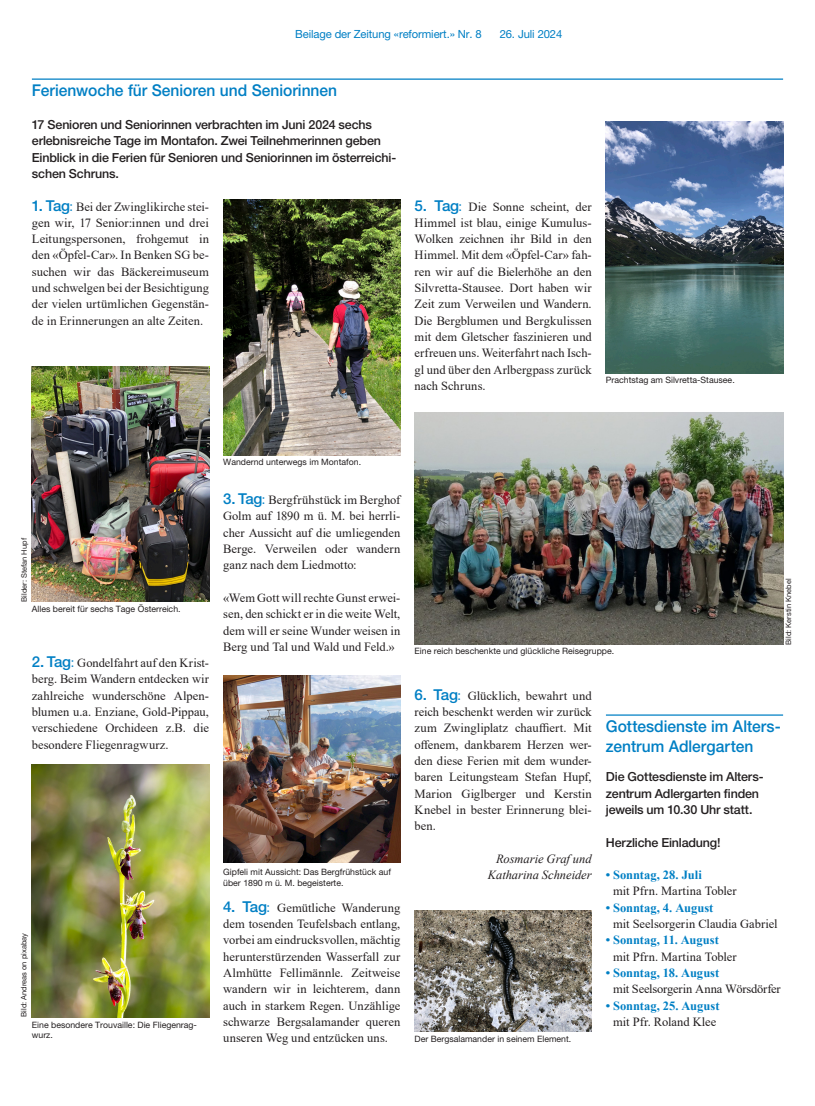
<style>
.page{position:relative;width:815px;height:1106px;background:#fff}
.page>*{position:absolute;margin:0;border:0;box-sizing:border-box;transform-origin:0 0}
.t1{font:500 16.25px/19.5px "Helvetica Neue LT Pro";color:#007fc4;scale:.96 1}
.t2{font:12.5px/16.2px "Times New Roman";color:#231f20;text-align:justify}
.t3{font:500 12.5px/16.2px "Helvetica Neue LT Pro";letter-spacing:-.015em;color:#231f20}
.t4{font:700 12.5px "Times New Roman";color:#007fc4}
.t5{font:italic 12.5px/16.2px "Times New Roman";color:#231f20;text-align:right}
.t6{font:11.25px "Helvetica Neue LT Pro";letter-spacing:-.01em;color:#007fc4}
.t7{font:8.75px/10.5px "Helvetica Neue LT Pro";color:#231f20}
.t8{font:7.5px "Helvetica Neue LT Pro";color:#231f20}
.s1{font-family:"Helvetica Neue LT Pro";font-weight:500;font-size:15px;color:#007fc4}
.s2{font-size:15px;color:#007fc4}
</style>
<div class="page">
<hr style="left:606px;top:714px;width:177px;height:1px;background:#007fc4">
<hr style="left:32px;top:78px;width:751px;height:2px;background:#007fc4">
<img style="left:32px;top:366px;width:177px;height:236px">
<img style="left:32px;top:765px;width:177px;height:252px">
<img style="left:223px;top:199px;width:177px;height:256px">
<img style="left:223px;top:676px;width:177px;height:186px">
<img style="left:415px;top:910px;width:177px;height:121px">
<img style="left:606px;top:121px;width:177px;height:252px">
<img style="left:415px;top:413px;width:368px;height:231px">
<p class="t6" style="left:295px;top:27px;width:188px">Beilage der Zeitung «reformiert.» Nr. 8</p>
<p class="t6" style="left:500px;top:27px;width:64px">26. Juli 2024</p>
<h1 class="t1" style="left:32px;top:81px;width:319px">Ferienwoche für Senioren und Seniorinnen</h1>
<p class="t3" style="left:32px;top:116px;width:366px">17 Senioren und Seniorinnen verbrachten im Juni 2024 sechs erlebnisreiche Tage im Montafon. Zwei Teilnehmerinnen geben Einblick in die Ferien für Senioren und Seniorinnen im österreichi&shy;schen Schruns.</p>
<p class="t2" style="left:32px;top:198px;width:179px"><span class="s1">1. Tag</span><span class="s2">:</span> Bei der Zwinglikirche stei&shy;gen wir, 17 Senior:innen und drei Leitungspersonen, frohgemut in den «Öpfel-Car». In Benken SG be&shy;suchen wir das Bäckereimuseum und schwelgen bei der Besichtigung der vielen urtümlichen Gegenstän&shy;de in Erinnerungen an alte Zeiten.</p>
<p class="t2" style="left:415px;top:198px;width:179px"><span class="s1">5. Tag</span><span class="s2">:</span> Die Sonne scheint, der Himmel ist blau, einige Kumulus-Wolken zeichnen ihr Bild in den Himmel. Mit dem «Öpfel-Car» fah&shy;ren wir auf die Bielerhöhe an den Silvretta-Stausee. Dort haben wir Zeit zum Verweilen und Wandern.<br>Die Bergblumen und Bergkulissen mit dem Gletscher faszinieren und erfreuen uns. Weiterfahrt nach Isch&shy;gl und über den Arlbergpass zurück nach Schruns.</p>
<p class="t7" style="left:606px;top:375px;width:130px">Prachtstag am Silvretta-Stausee.</p>
<p class="t8" style="left:20px;top:602px;width:65px;rotate:-90deg">Bilder: Stefan Hupf</p>
<p class="t7" style="left:32px;top:603px;width:150px">Alles bereit für sechs Tage Österreich.</p>
<p class="t2" style="left:32px;top:654px;width:179px"><span class="s1">2. Tag</span><span class="s2">:</span> Gondelfahrt auf den Krist&shy;berg. Beim Wandern entdecken wir zahlreiche wunderschöne Alpen&shy;blumen u.a. Enziane, Gold-Pippau, verschiedene Orchideen z.B. die besondere Fliegenragwurz.</p>
<p class="t8" style="left:19px;top:1016px;width:85px;rotate:-90deg">Bild: Andreas on pixabay</p>
<p class="t7" style="left:32px;top:1019px;width:167px">Eine besondere Trouvaille: Die Fliegenrag&shy;wurz.</p>
<p class="t7" style="left:223px;top:456px;width:139px">Wandernd unterwegs im Montafon.</p>
<p class="t2" style="left:223px;top:491px;width:179px"><span class="s1">3. Tag</span><span class="s2">:</span> Bergfrühstück im Berghof Golm auf 1890 m ü. M. bei herrli&shy;cher Aussicht auf die umliegenden Berge. Verweilen oder wandern ganz nach dem Liedmotto:</p>
<p class="t2" style="left:223px;top:589px;width:179px">«Wem Gott will rechte Gunst erwei&shy;sen, den schickt er in die weite Welt, dem will er seine Wunder weisen in Berg und Tal und Wald und Feld.»</p>
<p class="t7" style="left:415px;top:646px;width:201px">Eine reich beschenkte und glückliche Reisegruppe.</p>
<p class="t8" style="left:784px;top:644px;width:67px;rotate:-90deg">Bild: Kerstin Knebel</p>
<p class="t7" style="left:223px;top:866px;width:169px">Gipfeli mit Aussicht: Das Bergfrühstück auf über 1890 m ü. M. begeisterte.</p>
<p class="t2" style="left:223px;top:899px;width:179px"><span class="s1">4. Tag</span><span class="s2">:</span> Gemütliche Wanderung dem tosenden Teufelsbach entlang, vorbei am eindrucksvollen, mächtig herunterstürzenden Wasserfall zur Almhütte Fellimännle. Zeitweise wandern wir in leichterem, dann auch in starkem Regen. Unzählige schwarze Bergsalamander queren unseren Weg und entzücken uns.</p>
<p class="t2" style="left:415px;top:687px;width:179px"><span class="s1">6. Tag</span><span class="s2">:</span> Glücklich, bewahrt und reich beschenkt werden wir zurück zum Zwingliplatz chauffiert. Mit offenem, dankbarem Herzen wer&shy;den diese Ferien mit dem wunder&shy;baren Leitungsteam Stefan Hupf, Marion Giglberger und Kerstin Knebel in bester Erinnerung blei&shy;ben.</p>
<p class="t5" style="left:488px;top:850px;width:105px">Rosmarie Graf und<br>Katharina Schneider</p>
<p class="t7" style="left:415px;top:1033px;width:158px">Der Bergsalamander in seinem Element.</p>
<h1 class="t1" style="left:606px;top:716px;width:184px">Gottesdienste im Alters&shy;zentrum Adlergarten</h1>
<p class="t3" style="left:606px;top:768px;width:159px">Die Gottesdienste im Alters&shy;zentrum Adlergarten finden jeweils um 10.30 Uhr statt.</p>
<p class="t3" style="left:606px;top:833px;width:116px">Herzliche Einladung!</p>
<p class="t4" style="left:606px;top:866px;width:98px">• Sonntag, 28. Juli</p>
<p class="t2" style="left:613px;top:882px;width:125px">mit Pfrn. Martina Tobler</p>
<p class="t4" style="left:606px;top:898px;width:109px">• Sonntag, 4. August</p>
<p class="t2" style="left:613px;top:915px;width:166px">mit Seelsorgerin Claudia Gabriel</p>
<p class="t4" style="left:606px;top:931px;width:114px">• Sonntag, 11. August</p>
<p class="t2" style="left:613px;top:948px;width:125px">mit Pfrn. Martina Tobler</p>
<p class="t4" style="left:606px;top:963px;width:115px">• Sonntag, 18. August</p>
<p class="t2" style="left:613px;top:980px;width:169px">mit Seelsorgerin Anna Wörsdörfer</p>
<p class="t4" style="left:606px;top:996px;width:115px">• Sonntag, 25. August</p>
<p class="t2" style="left:613px;top:1013px;width:105px">mit Pfr. Roland Klee</p>
</div>
